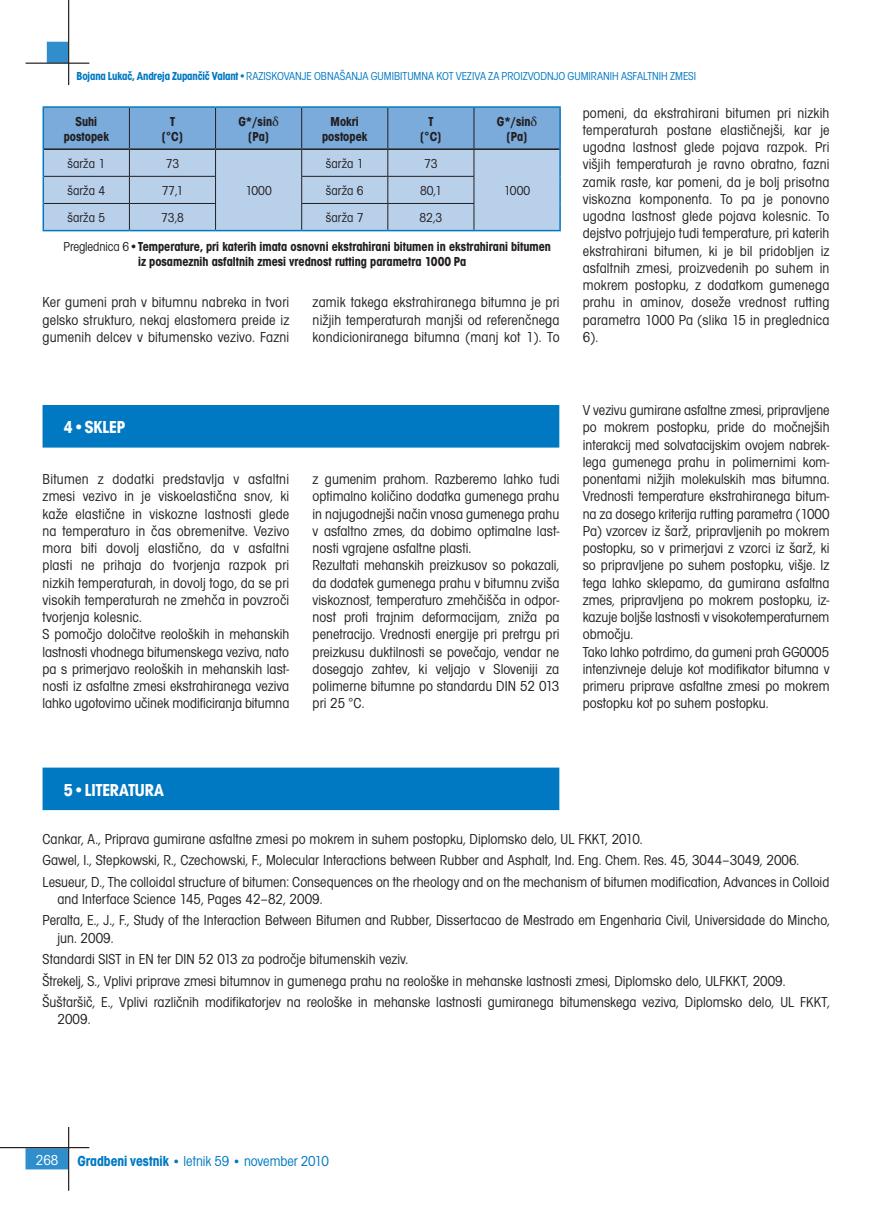
<style>
.page{position:relative;width:872px;height:1212px;background:#fff}
.page>*{position:absolute;margin:0;border:0;box-sizing:border-box;transform-origin:0 0}
.t1{font:700 condensed 18px "Avant Gar Got Itc TEE";color:#fff}
.t2{font:condensed 15px/17.2px "Avant Gar Got Itc TEE";color:#231f20}
.t3{font:condensed 15px "Avant Gar Got Itc TEE";color:#0079c2}
.t4{font:condensed 15px "Avant Gar Got Itc TEE";color:#fff}
.t5{font:700 condensed 13.5px/15px "Avant Gar Got Itc TEE";color:#231f20;text-align:center}
.t6{font:condensed 13.5px "Avant Gar Got Itc TEE";color:#231f20}
.t7{font:condensed 12px "Avant Gar Got Itc TEE";color:#0079c2}
.s1{font-weight:700}
.s2{font-family:"Minion Pro";font-weight:400;font-stretch:normal}
.s3{font-weight:400}
.s4{font-weight:400;color:#fff}
.s5{font-weight:700;font-size:13.5px}
</style>
<div class="page">
<div style="left:48px;top:42px;width:19px;height:20px;background:#308ecd"></div>
<div style="left:47px;top:42px;width:21px;height:21px;border:2px solid #308ecd"></div>
<div style="left:26px;top:1149px;width:41px;height:20px;background:#308ecd"></div>
<div style="left:26px;top:1148px;width:42px;height:21px;border:2px solid #308ecd"></div>
<hr style="left:0;top:1147px;width:89px;height:1px;background:#231f20">
<hr style="left:68px;top:1127px;width:1px;height:64px;background:#231f20">
<hr style="left:26px;top:63px;width:63px;height:1px;background:#231f20">
<hr style="left:68px;top:0;width:1px;height:85px;background:#231f20">
<hr style="left:43px;top:106px;width:86px;height:2px;background:#0079c2">
<hr style="left:129px;top:106px;width:86px;height:2px;background:#0079c2">
<hr style="left:215px;top:106px;width:87px;height:2px;background:#0079c2">
<hr style="left:302px;top:106px;width:86px;height:2px;background:#0079c2">
<hr style="left:388px;top:106px;width:86px;height:2px;background:#0079c2">
<hr style="left:474px;top:106px;width:87px;height:2px;background:#0079c2">
<hr style="left:559px;top:108px;width:2px;height:41px;background:#0079c2">
<hr style="left:559px;top:149px;width:2px;height:27px;background:#0079c2">
<hr style="left:559px;top:176px;width:2px;height:27px;background:#0079c2">
<svg style="left:43px;top:107px;width:517px;height:123px;background:#9fbfe1"></svg>
<hr style="left:559px;top:203px;width:2px;height:27px;background:#0079c2">
<hr style="left:43px;top:230px;width:86px;height:1px;background:#0079c2">
<hr style="left:129px;top:230px;width:86px;height:1px;background:#0079c2">
<hr style="left:215px;top:230px;width:87px;height:1px;background:#0079c2">
<hr style="left:302px;top:230px;width:86px;height:1px;background:#0079c2">
<hr style="left:388px;top:230px;width:86px;height:1px;background:#0079c2">
<hr style="left:474px;top:230px;width:87px;height:1px;background:#0079c2">
<hr style="left:44px;top:148px;width:85px;height:2px;background:#231f20">
<hr style="left:129px;top:148px;width:86px;height:2px;background:#231f20">
<hr style="left:215px;top:148px;width:87px;height:2px;background:#231f20">
<hr style="left:302px;top:148px;width:86px;height:2px;background:#231f20">
<hr style="left:388px;top:148px;width:86px;height:2px;background:#231f20">
<hr style="left:474px;top:148px;width:85px;height:2px;background:#231f20">
<div style="left:43px;top:406px;width:515px;height:41px;background:#0079c2"></div>
<div style="left:43px;top:405px;width:516px;height:43px;border:2px solid #0079c2"></div>
<div style="left:43px;top:768px;width:515px;height:41px;background:#0079c2"></div>
<div style="left:43px;top:767px;width:516px;height:43px;border:2px solid #0079c2"></div>
<p class="t7" style="left:77px;top:70px;width:621px"><span class="s1">Bojana Lukač, Andreja Zupančič Valant</span>•RAZISKOVANJE OBNAŠANJA GUMIBITUMNA KOT VEZIVA ZA PROIZVODNJO GUMIRANIH ASFALTNIH ZMESI</p>
<p class="t5" style="left:64px;top:114px;width:47px">Suhi postopek</p>
<p class="t5" style="left:162px;top:114px;width:23px">T [°C]</p>
<p class="t5" style="left:238px;top:114px;width:42px">G*/sin<span class="s2">δ </span>[Pa]</p>
<p class="t5" style="left:322px;top:114px;width:47px">Mokri postopek</p>
<p class="t5" style="left:420px;top:114px;width:23px">T [°C]</p>
<p class="t5" style="left:497px;top:114px;width:42px">G*/sin<span class="s2">δ </span>[Pa]</p>
<p class="t6" style="left:68px;top:156px;width:39px">šarža 1</p>
<p class="t6" style="left:166px;top:156px;width:15px">73</p>
<p class="t6" style="left:245px;top:183px;width:28px">1000</p>
<p class="t6" style="left:326px;top:156px;width:39px">šarža 1</p>
<p class="t6" style="left:424px;top:156px;width:15px">73</p>
<p class="t6" style="left:68px;top:183px;width:39px">šarža 4</p>
<p class="t6" style="left:162px;top:183px;width:23px">77,1</p>
<p class="t6" style="left:326px;top:183px;width:39px">šarža 6</p>
<p class="t6" style="left:420px;top:183px;width:23px">80,1</p>
<p class="t6" style="left:504px;top:183px;width:28px">1000</p>
<p class="t6" style="left:68px;top:210px;width:39px">šarža 5</p>
<p class="t6" style="left:161px;top:210px;width:24px">73,8</p>
<p class="t6" style="left:326px;top:210px;width:39px">šarža 7</p>
<p class="t5" style="left:64px;top:203px;width:489px;line-height:28.8px;text-align:left;text-indent:356px"><span class="s3">82,3<br>Preglednica 6•</span>Temperature, pri katerih imata osnovni ekstrahirani bitumen in ekstrahirani bitumen</p>
<p class="t5" style="left:64px;top:254px;width:404px"><span class="s4">Preglednica 6•</span>iz posameznih asfaltnih zmesi vrednost rutting parametra 1000 Pa</p>
<p class="t2" style="left:313px;top:294px;width:248px;text-align:justify">zamik takega ekstrahiranega bitumna je pri nižjih temperaturah manjši od referenčnega kondicioniranega bitumna (manj kot 1). To</p>
<p class="t2" style="left:43px;top:294px;width:248px;text-align:justify">Ker gumeni prah v bitumnu nabreka in tvori gelsko strukturo, nekaj elastomera preide iz gumenih delcev v bitumensko vezivo. Fazni</p>
<p class="t2" style="left:583px;top:104px;width:248px;text-align:justify">pomeni, da ekstrahirani bitumen pri nizkih temperaturah postane elastičnejši, kar je ugodna lastnost glede pojava razpok. Pri višjih temperaturah je ravno obratno, fazni zamik raste, kar pomeni, da je bolj prisotna viskozna komponenta. To pa je ponovno ugodna lastnost glede pojava kolesnic. To dejstvo potrjujejo tudi temperature, pri katerih ekstrahirani bitumen, ki je bil pridobljen iz asfaltnih zmesi, proizvedenih po suhem in mokrem postopku, z dodatkom gumenega prahu in aminov, doseže vrednost rutting parametra 1000 Pa (slika 15 in preglednica 6).</p>
<p class="t1" style="left:64px;top:416px;width:63px">4•SKLEP</p>
<p class="t2" style="left:43px;top:471px;width:248px">Bitumen z dodatki predstavlja v asfaltni zmesi vezivo in je viskoelastična snov, ki kaže elastične in viskozne lastnosti glede na temperaturo in čas obremenitve. Vezivo mora biti dovolj elastično, da v asfaltni plasti ne prihaja do tvorjenja razpok pri nizkih temperaturah, in dovolj togo, da se pri visokih temperaturah ne zmehča in povzroči tvorjenja kolesnic.<br>S pomočjo določitve reoloških in mehanskih lastnosti vhodnega bitumenskega veziva, nato pa s primerjavo reoloških in mehanskih last&shy;nosti iz asfaltne zmesi ekstrahiranega veziva lahko ugotovimo učinek modificiranja bitumna</p>
<p class="t2" style="left:313px;top:471px;width:248px">z gumenim prahom. Razberemo lahko tudi optimalno količino dodatka gumenega prahu in najugodnejši način vnosa gumenega prahu v asfaltno zmes, da dobimo optimalne last&shy;nosti vgrajene asfaltne plasti.<br>Rezultati mehanskih preizkusov so pokazali, da dodatek gumenega prahu v bitumnu zviša viskoznost, temperaturo zmehčišča in odpor&shy;nost proti trajnim deformacijam, zniža pa penetracijo. Vrednosti energije pri pretrgu pri preizkusu duktilnosti se povečajo, vendar ne dosegajo zahtev, ki veljajo v Sloveniji za polimerne bitumne po standardu DIN 52 013 pri 25 °C.</p>
<p class="t2" style="left:583px;top:402px;width:248px">V vezivu gumirane asfaltne zmesi, pripravljene po mokrem postopku, pride do močnejših interakcij med solvatacijskim ovojem nabrek&shy;lega gumenega prahu in polimernimi kom&shy;ponentami nižjih molekulskih mas bitumna.<br>Vrednosti temperature ekstrahiranega bitum&shy;na za dosego kriterija rutting parametra (1000<br>Pa) vzorcev iz šarž, pripravljenih po mokrem postopku, so v primerjavi z vzorci iz šarž, ki so pripravljene po suhem postopku, višje. Iz tega lahko sklepamo, da gumirana asfaltna zmes, pripravljena po mokrem postopku, iz&shy;kazuje boljše lastnosti v visokotemperaturnem območju.<br>Tako lahko potrdimo, da gumeni prah GG0005 intenzivneje deluje kot modifikator bitumna v primeru priprave asfaltne zmesi po mokrem postopku kot po suhem postopku.</p>
<p class="t1" style="left:64px;top:779px;width:101px">5•LITERATURA</p>
<p class="t2" style="left:43px;top:828px;width:788px;line-height:21.5px">Cankar, A., Priprava gumirane asfaltne zmesi po mokrem in suhem postopku, Diplomsko delo, UL FKKT, 2010.<br>Gawel, I., Stepkowski, R., Czechowski, F., Molecular Interactions between Rubber and Asphalt, Ind. Eng. Chem. Res. 45, 3044–3049, 2006.<br>Lesueur, D., The colloidal structure of bitumen: Consequences on the rheology and on the mechanism of bitumen modification, Advances in Colloid</p>
<p class="t2" style="left:43px;top:888px;width:789px;line-height:21.5px;text-indent:15px">and Interface Science 145, Pages 42–82, 2009.<br>Peralta, E., J., F., Study of the Interaction Between Bitumen and Rubber, Dissertacao de Mestrado em Engenharia Civil, Universidade do Mincho,</p>
<p class="t2" style="left:43px;top:927px;width:788px;line-height:21.5px;text-indent:15px">jun. 2009.<br>Standardi SIST in EN ter DIN 52 013 za področje bitumenskih veziv.<br>Štrekelj, S., Vplivi priprave zmesi bitumnov in gumenega prahu na reološke in mehanske lastnosti zmesi, Diplomsko delo, ULFKKT, 2009.<br>Šuštaršič, E., Vplivi različnih modifikatorjev na reološke in mehanske lastnosti gumiranega bitumenskega veziva, Diplomsko delo, UL FKKT,</p>
<p class="t2" style="left:58px;top:1011px;width:34px">2009.</p>
<p class="t4" style="left:36px;top:1152px;width:24px">268</p>
<p class="t3" style="left:77px;top:1152px;width:253px"><span class="s1">Gradbeni vestnik</span> <span class="s5">•</span> letnik 59 <span class="s5">•</span> november 2010</p>
</div>
